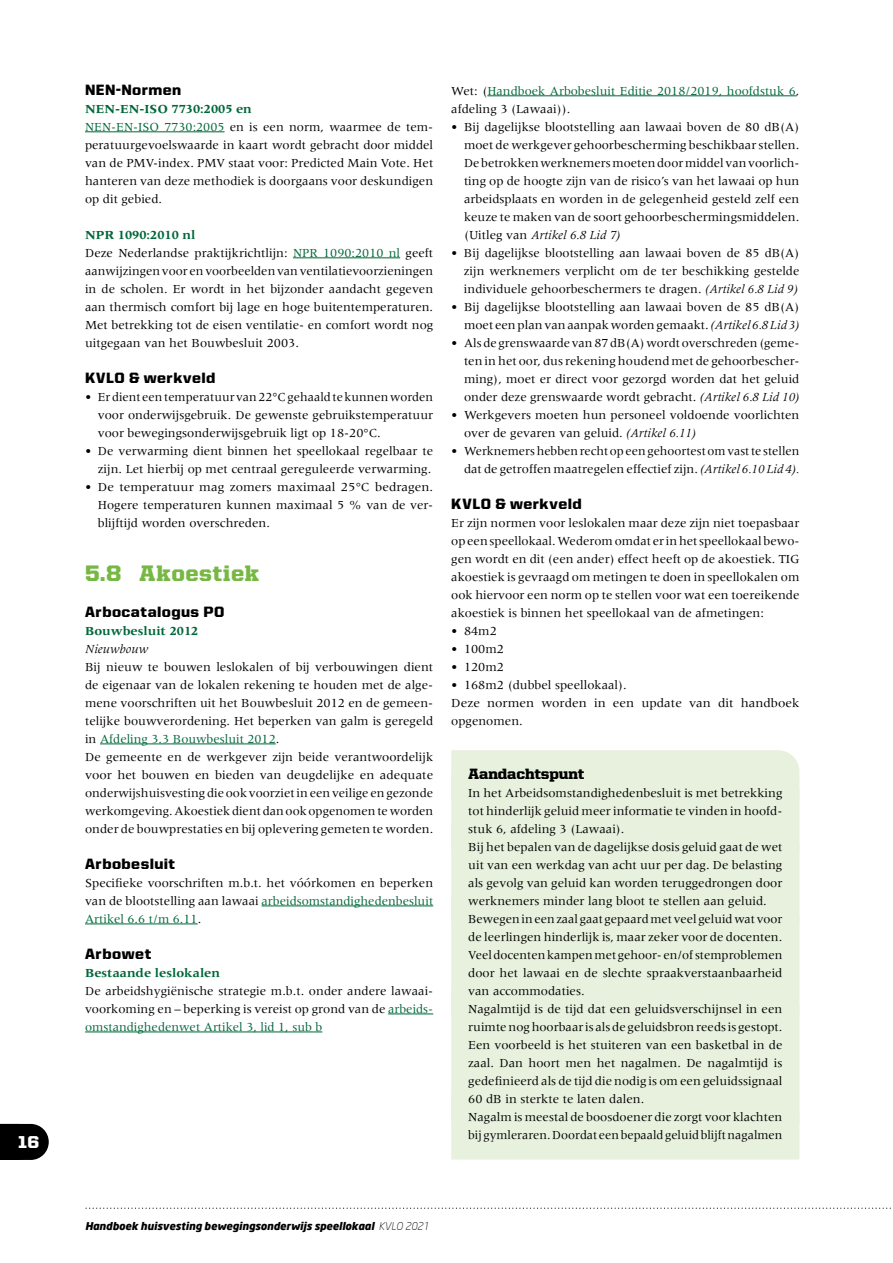
<style>
.page{position:relative;width:893px;height:1263px;background:#fff}
.page>*{position:absolute;margin:0;border:0;box-sizing:border-box;transform-origin:0 0}
.t1{font:900 22.5px "United Serif Reg";letter-spacing:.03em;color:#76b843}
.t2{font:900 17.25px "United Sans Reg";color:#fff}
.t3{font:900 15px "United Sans Reg";letter-spacing:.03em;color:#000}
.t4{font:900 15px "United Serif Reg";letter-spacing:-.005em;color:#000}
.t5{font:12.75px/18px "Meridien LT Std";color:#000;text-align:justify}
.t6{font:12.75px/18px "Meridien LT Std";color:#00673a}
.t7{font:700 12.75px "Meridien LT Std";color:#00673a}
.t8{font:italic 12.75px "Meridien LT Std";color:#000}
.t9{font:italic 900 10.5px "Neo Sans";color:#000}
.s1{font-weight:700;color:#00673a}
.s2{color:#00673a}
.s3{color:#000}
.s4{font-style:italic}
.s5{font-weight:300}
</style>
<div class="page">
<hr style="left:85px;top:131px;width:140px;height:1px;background:#00673a">
<hr style="left:293px;top:257px;width:107px;height:1px;background:#00673a">
<hr style="left:100px;top:743px;width:176px;height:1px;background:#00673a">
<hr style="left:262px;top:905px;width:171px;height:1px;background:#00673a">
<hr style="left:85px;top:923px;width:113px;height:1px;background:#00673a">
<hr style="left:388px;top:1013px;width:45px;height:1px;background:#00673a">
<hr style="left:85px;top:1031px;width:237px;height:1px;background:#00673a">
<hr style="left:487px;top:95px;width:309px;height:1px;background:#00673a">
<div style="left:451px;top:750px;width:348px;height:237px;background:#e8f1de"></div>
<div style="left:451px;top:987px;width:348px;height:108px;background:#e8f1de"></div>
<div style="left:451px;top:1095px;width:348px;height:64px;background:#e8f1de"></div>
<svg style="left:0;top:1124px;width:49px;height:36px;background:#151515"></svg>
<svg style="left:85px;top:1207px;width:806px;height:2px"></svg>
<h2 class="t2" style="left:18px;top:1133px;width:23px">16</h2>
<p class="t3" style="left:85px;top:81px;width:98px">NEN-Normen</p>
<p class="t5" style="left:85px;top:99px;width:350px;text-align:left"><span class="s1">NEN-EN-ISO 7730:2005 en<br></span><span class="s2">NEN-EN-ISO 7730:2005</span> en is een norm, waarmee de tem&shy;peratuurgevoelswaarde in kaart wordt gebracht door middel van de PMV-index. PMV staat voor: Predicted Main Vote. Het hanteren van deze methodiek is doorgaans voor deskundigen op dit gebied.</p>
<p class="t5" style="left:85px;top:225px;width:350px;text-align:left"><span class="s1">NPR 1090:2010 nl<br></span>Deze Nederlandse praktijkrichtlijn: <span class="s2">NPR 1090:2010 nl</span> geeft aanwijzingen voor en voorbeelden van ventilatievoorzieningen in de scholen. Er wordt in het bijzonder aandacht gegeven aan thermisch comfort bij lage en hoge buitentemperaturen.<br>Met betrekking tot de eisen ventilatie- en comfort wordt nog uitgegaan van het Bouwbesluit 2003.</p>
<p class="t3" style="left:85px;top:369px;width:132px">KVLO &amp; werkveld</p>
<p class="t5" style="left:98px;top:387px;width:337px;text-indent:-13px">• Er dient een temperatuur van 22°C gehaald te kunnen worden voor onderwijsgebruik. De gewenste gebruikstemperatuur voor bewegingsonderwijsgebruik ligt op 18-20°C.</p>
<p class="t5" style="left:85px;top:441px;width:350px;text-align:right">• De verwarming dient binnen het speellokaal regelbaar te zijn. Let hierbij op met centraal gereguleerde verwarming.</p>
<p class="t5" style="left:98px;top:477px;width:337px;text-indent:-13px">• De temperatuur mag zomers maximaal 25°C bedragen.<br>Hogere temperaturen kunnen maximaal 5 % van de ver&shy;blijftijd worden overschreden.</p>
<h1 class="t1" style="left:85px;top:560px;width:176px">5.8 Akoestiek</h1>
<p class="t3" style="left:85px;top:603px;width:141px">Arbocatalogus PO</p>
<p class="t7" style="left:85px;top:623px;width:115px">Bouwbesluit 2012</p>
<p class="t8" style="left:85px;top:642px;width:64px">Nieuwbouw</p>
<p class="t5" style="left:85px;top:657px;width:350px;text-align:left">Bij nieuw te bouwen leslokalen of bij verbouwingen dient de eigenaar van de lokalen rekening te houden met de alge&shy;mene voorschriften uit het Bouwbesluit 2012 en de gemeen&shy;telijke bouwverordening. Het beperken van galm is geregeld in <span class="s2">Afdeling 3.3 Bouwbesluit 2012</span>.<br>De gemeente en de werkgever zijn beide verantwoordelijk voor het bouwen en bieden van deugdelijke en adequate onderwijshuisvesting die ook voorziet in een veilige en gezonde werkomgeving. Akoestiek dient dan ook opgenomen te worden onder de bouwprestaties en bij oplevering gemeten te worden.</p>
<p class="t3" style="left:85px;top:855px;width:92px">Arbobesluit</p>
<p class="t5" style="left:85px;top:873px;width:350px">Specifieke voorschriften m.b.t. het vóórkomen en beperken van de blootstelling aan lawaai <span class="s2">arbeidsomstandighedenbesluit Artikel 6.6 t/m 6.11</span>.</p>
<p class="t3" style="left:85px;top:945px;width:68px">Arbowet</p>
<p class="t7" style="left:85px;top:965px;width:136px">Bestaande leslokalen</p>
<p class="t5" style="left:85px;top:981px;width:350px">De arbeidshygiënische strategie m.b.t. onder andere lawaai&shy;voorkoming en – beperking is vereist op grond van de <span class="s2">arbeids&shy;omstandighedenwet Artikel 3, lid 1, sub b</span></p>
<p class="t6" style="left:451px;top:81px;width:350px"><span class="s3">Wet: (</span>Handboek Arbobesluit Editie 2018/2019, hoofdstuk 6<span class="s3">, afdeling 3 (Lawaai)).</span></p>
<p class="t5" style="left:464px;top:117px;width:337px;text-indent:-13px">• Bij dagelijkse blootstelling aan lawaai boven de 80 dB(A) moet de werkgever gehoorbescherming beschikbaar stellen.<br>De betrokken werknemers moeten door middel van voorlich&shy;ting op de hoogte zijn van de risico’s van het lawaai op hun arbeidsplaats en worden in de gelegenheid gesteld zelf een keuze te maken van de soort gehoorbeschermingsmiddelen. (Uitleg van <span class="s4">Artikel 6.8 Lid 7)</span></p>
<p class="t5" style="left:464px;top:243px;width:337px;text-indent:-13px">• Bij dagelijkse blootstelling aan lawaai boven de 85 dB(A) zijn werknemers verplicht om de ter beschikking gestelde individuele gehoorbeschermers te dragen. <span class="s4">(Artikel 6.8 Lid 9)</span></p>
<p class="t5" style="left:451px;top:297px;width:350px;text-align:right">• Bij dagelijkse blootstelling aan lawaai boven de 85 dB(A) moet een plan van aanpak worden gemaakt. <span class="s4">(Artikel 6.8 Lid 3)</span></p>
<p class="t5" style="left:464px;top:333px;width:337px;text-indent:-13px">• Als de grenswaarde van 87 dB(A) wordt overschreden (geme&shy;ten in het oor, dus rekening houdend met de gehoorbescher&shy;ming), moet er direct voor gezorgd worden dat het geluid onder deze grenswaarde wordt gebracht. <span class="s4">(Artikel 6.8 Lid 10)</span></p>
<p class="t5" style="left:464px;top:405px;width:337px;text-indent:-13px">• Werkgevers moeten hun personeel voldoende voorlichten over de gevaren van geluid. <span class="s4">(Artikel 6.11)</span></p>
<p class="t5" style="left:451px;top:441px;width:350px;text-align:right">• Werknemers hebben recht op een gehoortest om vast te stellen dat de getroffen maatregelen effectief zijn. <span class="s4">(Artikel 6.10 Lid 4).</span></p>
<p class="t3" style="left:451px;top:495px;width:132px">KVLO &amp; werkveld</p>
<p class="t5" style="left:451px;top:513px;width:350px">Er zijn normen voor leslokalen maar deze zijn niet toepasbaar op een speellokaal. Wederom omdat er in het speellokaal bewo&shy;gen wordt en dit (een ander) effect heeft op de akoestiek. TIG akoestiek is gevraagd om metingen te doen in speellokalen om ook hiervoor een norm op te stellen voor wat een toereikende akoestiek is binnen het speellokaal van de afmetingen:</p>
<p class="t5" style="left:451px;top:621px;width:47px">• 84m2</p>
<p class="t5" style="left:451px;top:639px;width:54px">• 100m2</p>
<p class="t5" style="left:451px;top:657px;width:54px">• 120m2</p>
<p class="t5" style="left:451px;top:675px;width:350px;text-align:left">• 168m2 (dubbel speellokaal).<br>Deze normen worden in een update van dit handboek opgenomen.</p>
<p class="t4" style="left:468px;top:765px;width:118px">Aandachtspunt</p>
<p class="t5" style="left:468px;top:783px;width:316px;text-align:left">In het Arbeidsomstandighedenbesluit is met betrekking tot hinderlijk geluid meer informatie te vinden in hoofd&shy;stuk 6, afdeling 3 (Lawaai).<br>Bij het bepalen van de dagelijkse dosis geluid gaat de wet uit van een werkdag van acht uur per dag. De belasting als gevolg van geluid kan worden teruggedrongen door werknemers minder lang bloot te stellen aan geluid.<br>Bewegen in een zaal gaat gepaard met veel geluid wat voor de leerlingen hinderlijk is, maar zeker voor de docenten.<br>Veel docenten kampen met gehoor- en/of stemproblemen door het lawaai en de slechte spraakverstaanbaarheid van accommodaties.<br>Nagalmtijd is de tijd dat een geluidsverschijnsel in een ruimte nog hoorbaar is als de geluidsbron reeds is gestopt.<br>Een voorbeeld is het stuiteren van een basketbal in de zaal. Dan hoort men het nagalmen. De nagalmtijd is gedefinieerd als de tijd die nodig is om een geluidssignaal 60 dB in sterkte te laten dalen.<br>Nagalm is meestal de boosdoener die zorgt voor klachten bij gymleraren. Doordat een bepaald geluid blijft nagalmen</p>
<p class="t9" style="left:85px;top:1219px;width:346px">Handboek huisvesting bewegingsonderwijs speellokaal <span class="s5">KVLO 2021</span></p>
</div>
